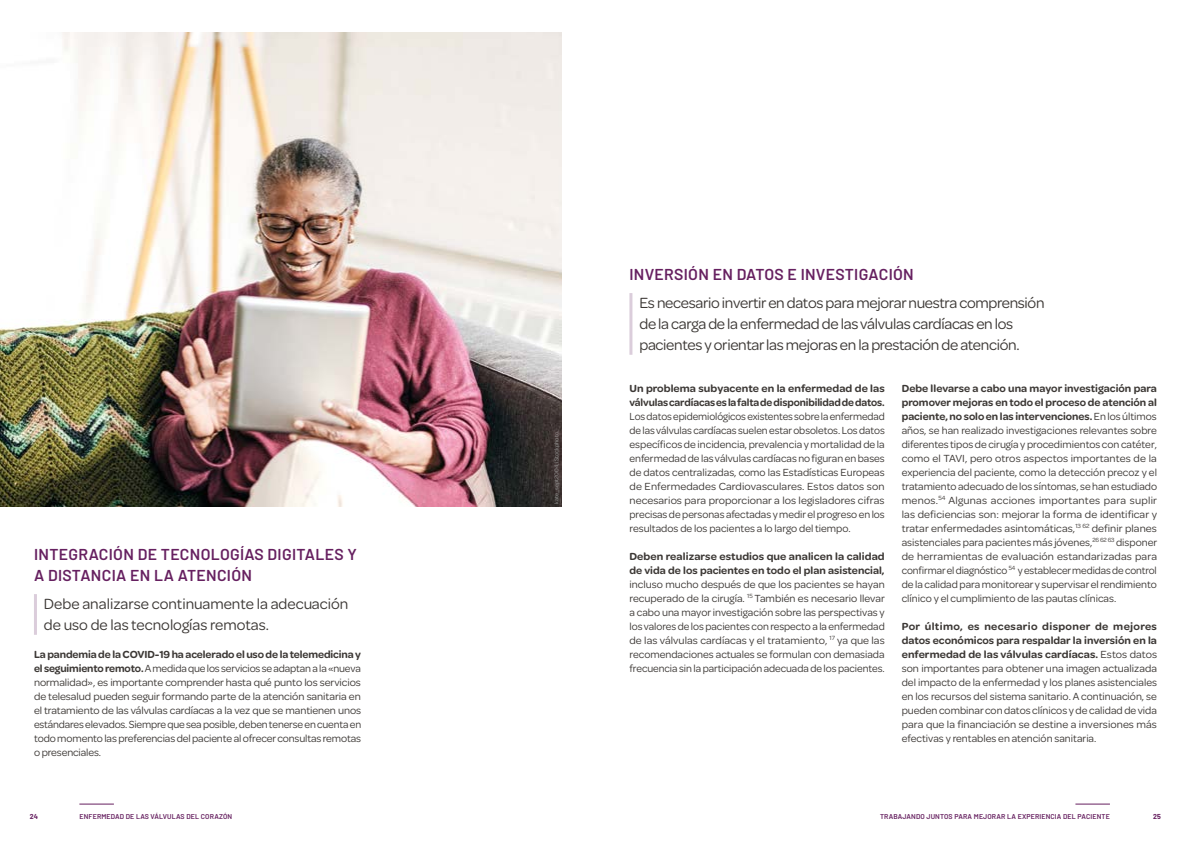
<style>
.page{position:relative;width:1191px;height:842px;background:#fff}
.page>*{position:absolute;margin:0;border:0;box-sizing:border-box;transform-origin:0 0}
.t1{font:15.8px/21px "Omnes";letter-spacing:-.02em;color:#3c3835}
.t2{font:600 15.8px/21px "Barlow";letter-spacing:.02em;color:#662060}
.t3{font:15.8px/21px "Omnes";color:#3c3835}
.t4{font:11px/14px "Omnes";color:#3c3835;text-align:justify}
.t5{font:600 11px/14px "Omnes";color:#3c3835}
.t6{font:600 7px "Barlow";letter-spacing:.02em;color:#662060}
.t7{font:700 7px "Barlow";color:#662060}
.t8{font:6px "Omnes";color:#9d9d9c}
.s1{font-weight:600}
</style>
<div class="page">
<hr style="left:34px;top:594px;width:3px;height:41px;background:#dbcddb">
<hr style="left:629px;top:293px;width:3px;height:62px;background:#dbcddb">
<img style="left:0;top:32px;width:561px;height:475px">
<hr style="left:79px;top:804px;width:35px;height:1px;background:#662060">
<hr style="left:1075px;top:804px;width:35px;height:1px;background:#662060">
<h1 class="t2" style="left:34px;top:543px;width:324px">INTEGRACIÓN DE TECNOLOGÍAS DIGITALES Y<br>A DISTANCIA EN LA ATENCIÓN</h1>
<h1 class="t3" style="left:44px;top:592px;width:306px">Debe analizarse continuamente la adecuación de uso de las tecnologías remotas.</h1>
<p class="t4" style="left:34px;top:647px;width:329px"><span class="s1">La pandemia de la COVID-19 ha acelerado el uso de la telemedicina y el seguimiento remoto.</span> A medida que los servicios se adaptan a la «nueva normalidad», es importante comprender hasta qué punto los servicios de telesalud pueden seguir formando parte de la atención sanitaria en el tratamiento de las válvulas cardíacas a la vez que se mantienen unos estándares elevados. Siempre que sea posible, deben tenerse en cuenta en todo momento las preferencias del paciente al ofrecer consultas remotas o presenciales.</p>
<p class="t8" style="left:552px;top:503px;width:74px;rotate:-90deg">kate_sept2004, iStockphoto.</p>
<h1 class="t2" style="left:629px;top:263px;width:286px">INVERSIÓN EN DATOS E INVESTIGACIÓN</h1>
<h1 class="t1" style="left:639px;top:291px;width:406px">Es necesario invertir en datos para mejorar nuestra comprensión de la carga de la enfermedad de las válvulas cardíacas en los pacientes y orientar las mejoras en la prestación de atención.</h1>
<p class="t5" style="left:629px;top:381px;width:257px">Un problema subyacente en la enfermedad de las válvulas cardíacas es la falta de disponibilidad de datos.</p>
<p class="t4" style="left:629px;top:409px;width:257px">Los datos epidemiológicos existentes sobre la enfermedad de las válvulas cardíacas suelen estar obsoletos. Los datos específicos de incidencia, prevalencia y mortalidad de la enfermedad de las válvulas cardíacas no figuran en bases de datos centralizadas, como las Estadísticas Europeas de Enfermedades Cardiovasculares. Estos datos son necesarios para proporcionar a los legisladores cifras precisas de personas afectadas y medir el progreso en los resultados de los pacientes a lo largo del tiempo.</p>
<p class="t5" style="left:629px;top:549px;width:257px">Deben realizarse estudios que analicen la calidad de vida de los pacientes en todo el plan asistencial,</p>
<p class="t4" style="left:629px;top:577px;width:257px">incluso mucho después de que los pacientes se hayan recuperado de la cirugía. <sup>15</sup> También es necesario llevar a cabo una mayor investigación sobre las perspectivas y los valores de los pacientes con respecto a la enfermedad de las válvulas cardíacas y el tratamiento, <sup>17</sup> ya que las recomendaciones actuales se formulan con demasiada frecuencia sin la participación adecuada de los pacientes.</p>
<p class="t4" style="left:901px;top:381px;width:257px"><span class="s1">Debe llevarse a cabo una mayor investigación para promover mejoras en todo el proceso de atención al paciente, no solo en las intervenciones.</span> En los últimos años, se han realizado investigaciones relevantes sobre diferentes tipos de cirugía y procedimientos con catéter, como el TAVI, pero otros aspectos importantes de la experiencia del paciente, como la detección precoz y el tratamiento adecuado de los síntomas, se han estudiado menos.<sup>54</sup> Algunas acciones importantes para suplir las deficiencias son: mejorar la forma de identificar y tratar enfermedades asintomáticas,<sup>13</sup> <sup>62</sup> definir planes asistenciales para pacientes más jóvenes,<sup>26</sup> <sup>62</sup> <sup>63</sup> disponer de herramientas de evaluación estandarizadas para confirmar el diagnóstico <sup>54</sup> y establecer medidas de control de la calidad para monitorear y supervisar el rendimiento clínico y el cumplimiento de las pautas clínicas.</p>
<p class="t4" style="left:901px;top:619px;width:257px"><span class="s1">Por último, es necesario disponer de mejores datos económicos para respaldar la inversión en la enfermedad de las válvulas cardíacas.</span> Estos datos son importantes para obtener una imagen actualizada del impacto de la enfermedad y los planes asistenciales en los recursos del sistema sanitario. A continuación, se pueden combinar con datos clínicos y de calidad de vida para que la financiación se destine a inversiones más efectivas y rentables en atención sanitaria.</p>
<p class="t7" style="left:30px;top:811px;width:10px">24</p>
<p class="t6" style="left:80px;top:811px;width:154px">ENFERMEDAD DE LAS VÁLVULAS DEL CORAZÓN</p>
<p class="t6" style="left:880px;top:811px;width:231px">TRABAJANDO JUNTOS PARA MEJORAR LA EXPERIENCIA DEL PACIENTE</p>
<p class="t7" style="left:1153px;top:811px;width:9px">25</p>
</div>
